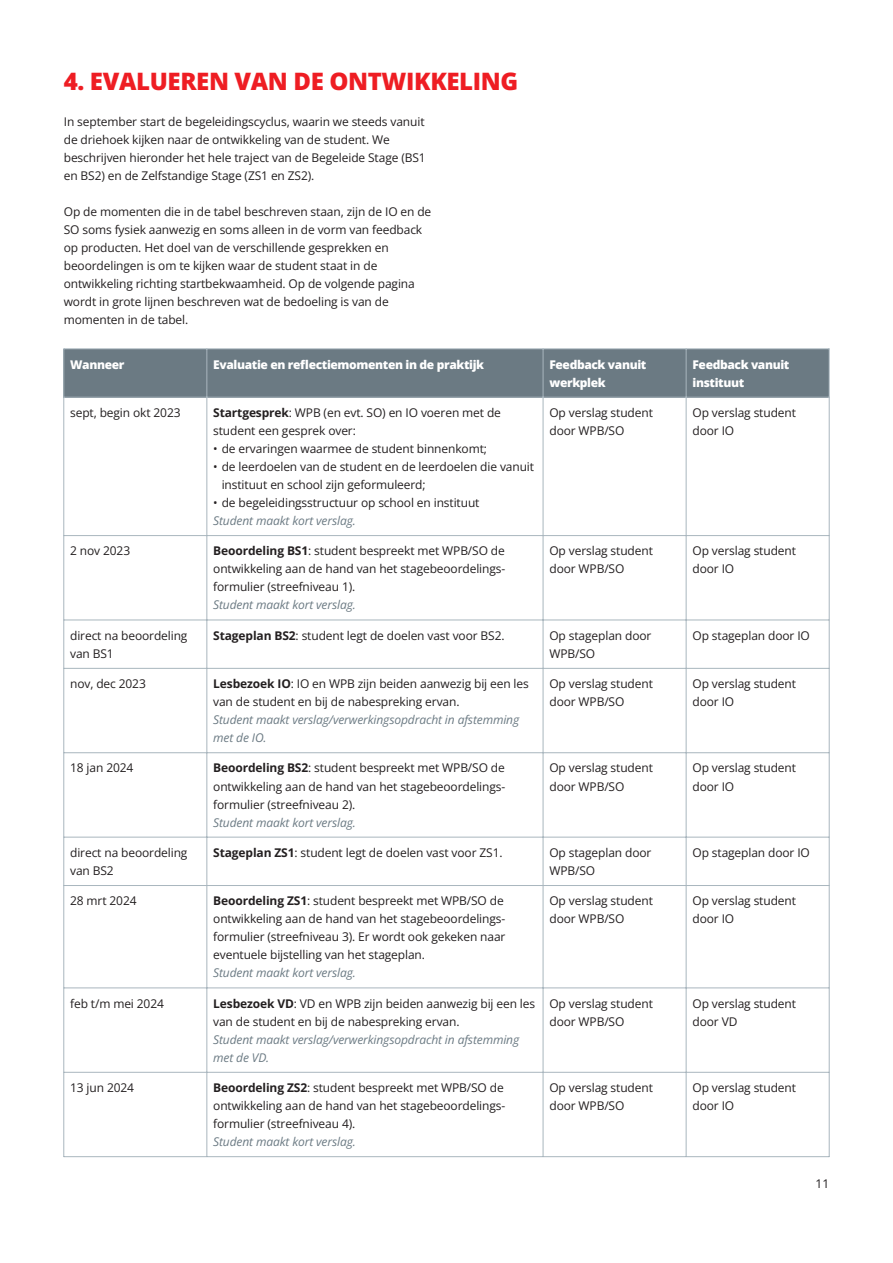
<style>
.page{position:relative;width:893px;height:1263px;background:#fff}
.page>*{position:absolute;margin:0;border:0;box-sizing:border-box;transform-origin:0 0}
.t1{font:800 24px "Open Sans";letter-spacing:-.015em;color:#ee1d23}
.t2{font:12px/18px "Open Sans";letter-spacing:-.01em;color:#231f20}
.t3{font:italic 12px/18px "Open Sans";letter-spacing:-.01em;color:#6b7a83}
.t4{font:800 12px/18px "Open Sans";letter-spacing:-.03em;color:#fff}
.s1{font-weight:700}
</style>
<div class="page">
<div style="left:64px;top:349px;width:765px;height:48px;background:#6b7a83"></div>
<hr style="left:63px;top:348px;width:1px;height:809px;background:#a9b6be">
<hr style="left:829px;top:348px;width:1px;height:809px;background:#a9b6be">
<hr style="left:206px;top:349px;width:1px;height:808px;background:#a9b6be">
<hr style="left:543px;top:349px;width:1px;height:808px;background:#a9b6be">
<hr style="left:686px;top:349px;width:1px;height:808px;background:#a9b6be">
<hr style="left:64px;top:348px;width:765px;height:1px;background:#a9b6be">
<hr style="left:64px;top:397px;width:765px;height:1px;background:#a9b6be">
<hr style="left:64px;top:535px;width:765px;height:1px;background:#a9b6be">
<hr style="left:64px;top:620px;width:765px;height:1px;background:#a9b6be">
<hr style="left:64px;top:668px;width:765px;height:1px;background:#a9b6be">
<hr style="left:64px;top:752px;width:765px;height:1px;background:#a9b6be">
<hr style="left:64px;top:837px;width:765px;height:1px;background:#a9b6be">
<hr style="left:64px;top:885px;width:765px;height:1px;background:#a9b6be">
<hr style="left:64px;top:987px;width:765px;height:1px;background:#a9b6be">
<hr style="left:64px;top:1072px;width:765px;height:1px;background:#a9b6be">
<hr style="left:64px;top:1156px;width:765px;height:1px;background:#a9b6be">
<h1 class="t1" style="left:64px;top:64px;width:456px">4. EVALUEREN VAN DE ONTWIKKELING</h1>
<p class="t2" style="left:64px;top:112px;width:363px">In september start de begeleidingscyclus, waarin we steeds vanuit de driehoek kijken naar de ontwikkeling van de student. We beschrijven hieronder het hele traject van de Begeleide Stage (BS1 en BS2) en de Zelfstandige Stage (ZS1 en ZS2).</p>
<p class="t2" style="left:64px;top:202px;width:369px">Op de momenten die in de tabel beschreven staan, zijn de IO en de SO soms fysiek aanwezig en soms alleen in de vorm van feedback op producten. Het doel van de verschillende gesprekken en beoordelingen is om te kijken waar de student staat in de ontwikkeling richting startbekwaamheid. Op de volgende pagina wordt in grote lijnen beschreven wat de bedoeling is van de momenten in de tabel.</p>
<p class="t4" style="left:70px;top:355px;width:56px">Wanneer</p>
<p class="t4" style="left:213px;top:355px;width:272px">Evaluatie en reflectiemomenten in de praktijk</p>
<p class="t4" style="left:549px;top:355px;width:98px">Feedback vanuit werkplek</p>
<p class="t4" style="left:692px;top:355px;width:98px">Feedback vanuit instituut</p>
<p class="t2" style="left:70px;top:403px;width:112px">sept, begin okt 2023</p>
<p class="t2" style="left:213px;top:403px;width:289px"><span class="s1">Startgesprek</span>: WPB (en evt. SO) en IO voeren met de student een gesprek over:</p>
<p class="t2" style="left:213px;top:439px;width:275px">• de ervaringen waarmee de student binnenkomt;</p>
<p class="t2" style="left:222px;top:457px;width:314px;text-indent:-9px">• de leerdoelen van de student en de leerdoelen die vanuit instituut en school zijn geformuleerd;</p>
<p class="t2" style="left:213px;top:493px;width:268px">• de begeleidingsstructuur op school en instituut</p>
<p class="t3" style="left:213px;top:511px;width:144px">Student maakt kort verslag.</p>
<p class="t2" style="left:549px;top:403px;width:105px">Op verslag student door WPB/SO</p>
<p class="t2" style="left:692px;top:403px;width:105px">Op verslag student door IO</p>
<p class="t2" style="left:70px;top:542px;width:62px">2 nov 2023</p>
<p class="t2" style="left:213px;top:542px;width:294px;text-align:justify"><span class="s1">Beoordeling BS1</span>: student bespreekt met WPB/SO de ontwikkeling aan de hand van het stagebeoordelings&shy;formulier (streefniveau 1).</p>
<p class="t3" style="left:213px;top:596px;width:144px">Student maakt kort verslag.</p>
<p class="t2" style="left:549px;top:542px;width:105px">Op verslag student door WPB/SO</p>
<p class="t2" style="left:692px;top:542px;width:105px">Op verslag student door IO</p>
<p class="t2" style="left:70px;top:626px;width:119px">direct na beoordeling van BS1</p>
<p class="t2" style="left:213px;top:626px;width:293px"><span class="s1">Stageplan BS2</span>: student legt de doelen vast voor BS2.</p>
<p class="t2" style="left:549px;top:626px;width:103px">Op stageplan door<br>WPB/SO</p>
<p class="t2" style="left:692px;top:626px;width:119px">Op stageplan door IO</p>
<p class="t2" style="left:70px;top:674px;width:77px">nov, dec 2023</p>
<p class="t2" style="left:213px;top:674px;width:317px"><span class="s1">Lesbezoek IO</span>: IO en WPB zijn beiden aanwezig bij een les van de student en bij de nabespreking ervan.</p>
<p class="t3" style="left:213px;top:710px;width:308px">Student maakt verslag/verwerkingsopdracht in afstemming met de IO.</p>
<p class="t2" style="left:549px;top:674px;width:105px">Op verslag student door WPB/SO</p>
<p class="t2" style="left:692px;top:674px;width:105px">Op verslag student door IO</p>
<p class="t2" style="left:70px;top:759px;width:65px">18 jan 2024</p>
<p class="t2" style="left:213px;top:759px;width:294px;text-align:justify"><span class="s1">Beoordeling BS2</span>: student bespreekt met WPB/SO de ontwikkeling aan de hand van het stagebeoordelings&shy;formulier (streefniveau 2).</p>
<p class="t3" style="left:213px;top:813px;width:144px">Student maakt kort verslag.</p>
<p class="t2" style="left:549px;top:759px;width:105px">Op verslag student door WPB/SO</p>
<p class="t2" style="left:692px;top:759px;width:105px">Op verslag student door IO</p>
<p class="t2" style="left:70px;top:843px;width:119px">direct na beoordeling van BS2</p>
<p class="t2" style="left:213px;top:843px;width:291px"><span class="s1">Stageplan ZS1</span>: student legt de doelen vast voor ZS1.</p>
<p class="t2" style="left:549px;top:843px;width:103px">Op stageplan door<br>WPB/SO</p>
<p class="t2" style="left:692px;top:843px;width:119px">Op stageplan door IO</p>
<p class="t2" style="left:70px;top:891px;width:68px">28 mrt 2024</p>
<p class="t2" style="left:213px;top:891px;width:294px"><span class="s1">Beoordeling ZS1</span>: student bespreekt met WPB/SO de ontwikkeling aan de hand van het stagebeoordelings&shy;formulier (streefniveau 3). Er wordt ook gekeken naar eventuele bijstelling van het stageplan.</p>
<p class="t3" style="left:213px;top:963px;width:144px">Student maakt kort verslag.</p>
<p class="t2" style="left:549px;top:891px;width:105px">Op verslag student door WPB/SO</p>
<p class="t2" style="left:692px;top:891px;width:105px">Op verslag student door IO</p>
<p class="t2" style="left:70px;top:994px;width:95px">feb t/m mei 2024</p>
<p class="t2" style="left:213px;top:994px;width:323px"><span class="s1">Lesbezoek VD</span>: VD en WPB zijn beiden aanwezig bij een les van de student en bij de nabespreking ervan.</p>
<p class="t3" style="left:213px;top:1030px;width:308px">Student maakt verslag/verwerkingsopdracht in afstemming met de VD.</p>
<p class="t2" style="left:70px;top:1078px;width:65px">13 jun 2024</p>
<p class="t2" style="left:213px;top:1078px;width:294px"><span class="s1">Beoordeling ZS2</span>: student bespreekt met WPB/SO de ontwikkeling aan de hand van het stagebeoordelings&shy;formulier (streefniveau 4).</p>
<p class="t3" style="left:213px;top:1132px;width:144px">Student maakt kort verslag.</p>
<p class="t2" style="left:549px;top:994px;width:105px">Op verslag student door WPB/SO</p>
<p class="t2" style="left:692px;top:994px;width:105px">Op verslag student door VD</p>
<p class="t2" style="left:549px;top:1078px;width:105px">Op verslag student door WPB/SO</p>
<p class="t2" style="left:692px;top:1078px;width:105px">Op verslag student door IO</p>
<p class="t2" style="left:816px;top:1174px;width:15px">11</p>
</div>
